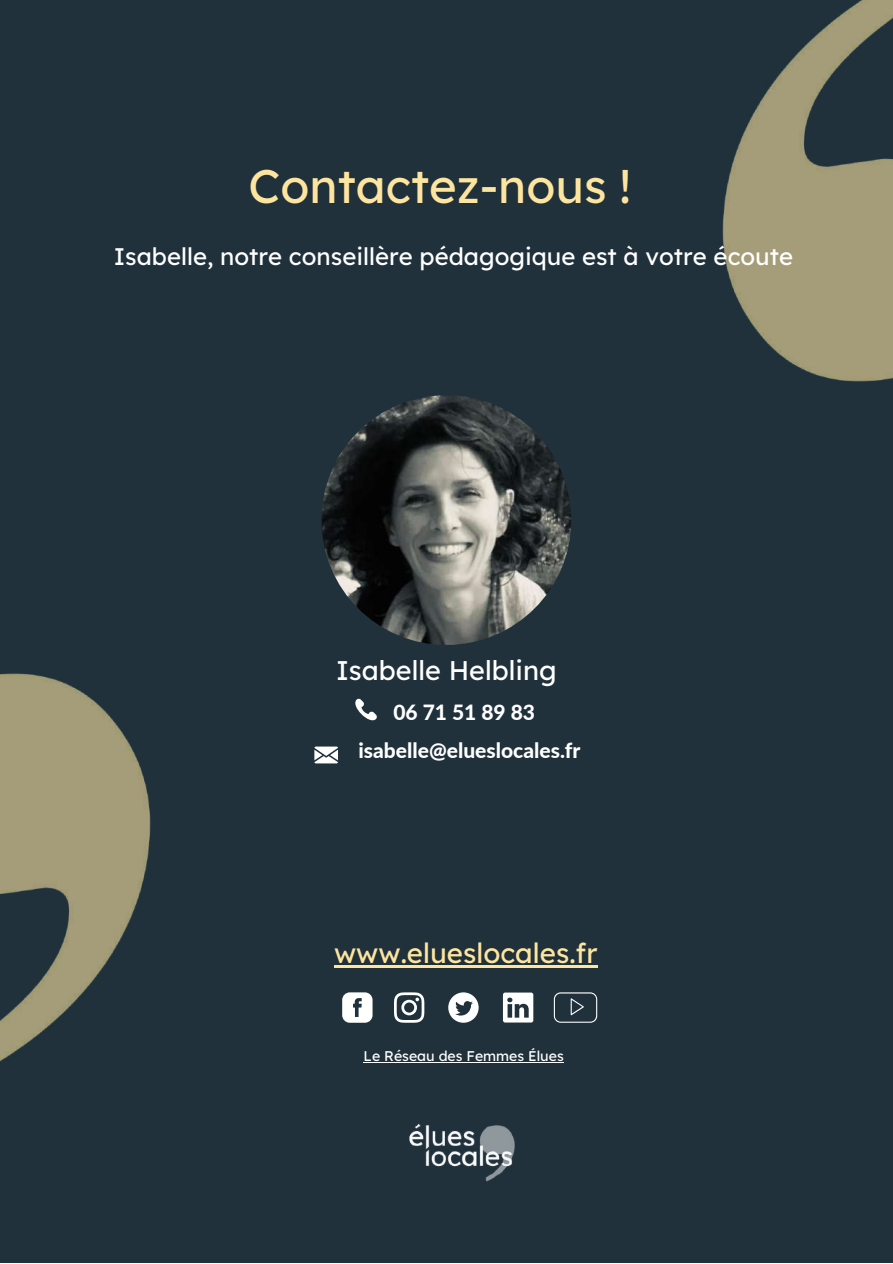
<style>
.page{position:relative;width:893px;height:1264px;background:#fff}
.page>*{position:absolute;margin:0;border:0;box-sizing:border-box;transform-origin:0 0}
.t1{font:47.25px "Lexend Deca";color:#fee59f}
.t2{font:27.75px "Lexend Deca";color:#fee59f}
.t3{font:27px "Lexend Deca";color:#fff}
.t4{font:24px "Lexend Deca";color:#fff}
.t5{font:800 21px "Lato";color:#fffffe}
.t6{font:800 21px "Lato";color:#fff}
.t7{font:14.1px "Lexend Deca";color:#fff}
</style>
<div class="page">
<div style="left:0;top:0;width:892px;height:1262px;background:#20313c"></div>
<img style="left:0;top:673px;width:151px;height:389px">
<img style="left:722px;top:0;width:170px;height:382px">
<img style="left:321px;top:395px;width:250px;height:250px;border-radius:50%">
<svg style="left:355px;top:698px;width:22px;height:23px"></svg>
<svg style="left:314px;top:746px;width:24px;height:17px"></svg>
<img style="left:409px;top:1123px;width:106px;height:59px">
<svg style="left:342px;top:992px;width:30px;height:30px"></svg>
<svg style="left:394px;top:992px;width:30px;height:30px"></svg>
<svg style="left:448px;top:992px;width:30px;height:30px"></svg>
<svg style="left:503px;top:992px;width:30px;height:30px"></svg>
<svg style="left:553px;top:992px;width:44px;height:30px"></svg>
<hr style="left:334px;top:965px;width:263px;height:2px;background:#fee59f">
<hr style="left:363px;top:1061px;width:200px;height:1px;background:#fff">
<h1 class="t1" style="left:248px;top:155px;width:384px">Contactez-nous !</h1>
<p class="t4" style="left:114px;top:241px;width:680px">Isabelle, notre conseillère pédagogique est à votre écoute</p>
<p class="t3" style="left:336px;top:653px;width:222px">Isabelle Helbling</p>
<p class="t6" style="left:393px;top:699px;width:143px">06 71 51 89 83</p>
<p class="t5" style="left:358px;top:737px;width:223px">isabelle@elueslocales.fr</p>
<p class="t2" style="left:334px;top:935px;width:265px">www.elueslocales.fr</p>
<p class="t7" style="left:363px;top:1046px;width:202px">Le Réseau des Femmes Élues</p>
</div>
